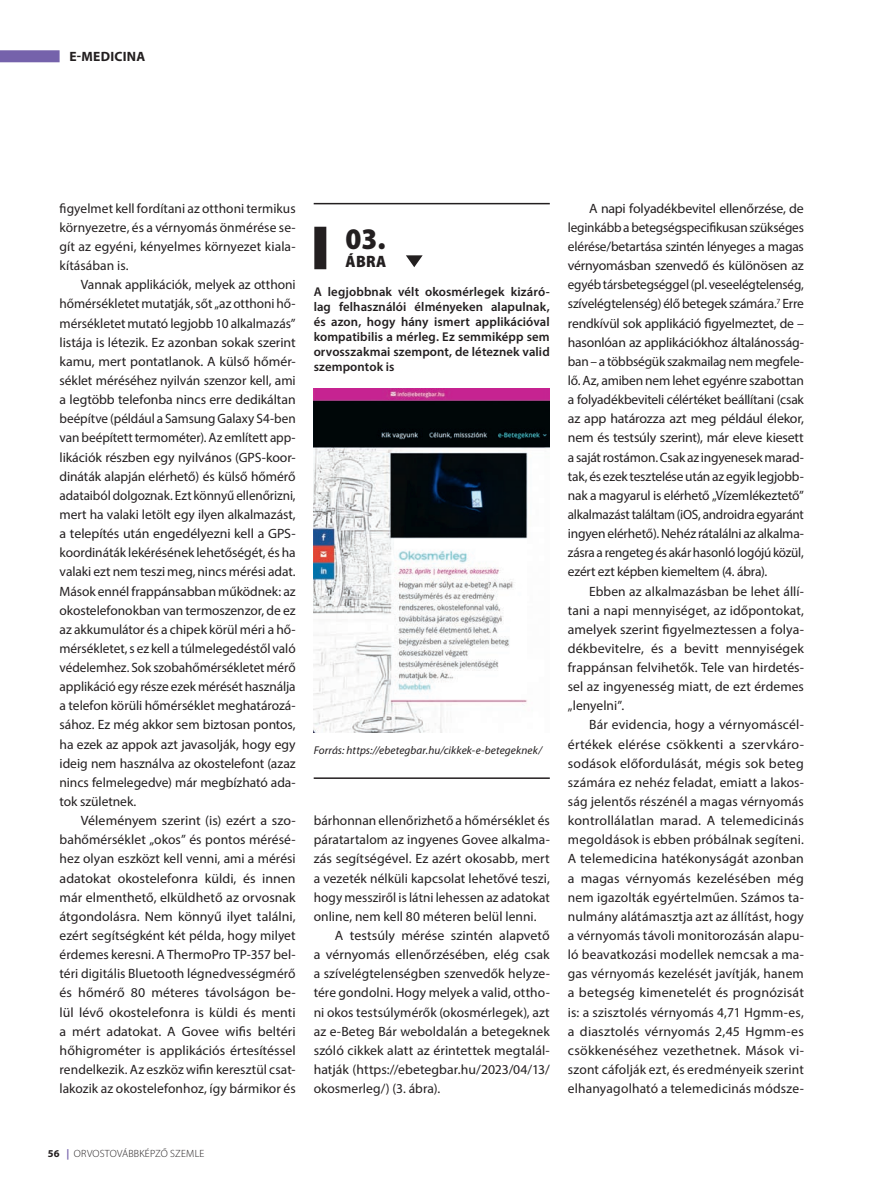
<style>
.page{position:relative;width:889px;height:1191px;background:#fff}
.page>*{position:absolute;margin:0;border:0;box-sizing:border-box;transform-origin:0 0}
.t1{font:900 semi-condensed 30px "Myriad Pro";color:#231f20}
.t2{font:900 semi-condensed 16.5px "Myriad Pro";color:#231f20}
.kenyér{font:13.5px/19.2px "Myriad Pro";color:#231f20;text-align:justify}
.t3{font:700 13.5px "Myriad Pro";letter-spacing:.02em;color:#231f20}
.képaláírás{font:600 12.75px/15px "Myriad Pro";letter-spacing:.01em;color:#231f20;text-align:justify}
.táblázat_szöveg{font:italic 11.25px "Myriad Pro";letter-spacing:.01em;color:#231f20}
.t4{font:300 10.5px "Myriad Pro";letter-spacing:.02em;color:#231f20}
.s1{font-weight:700}
.s2{font-weight:700;color:#7562ab}
</style>
<div class="page">
<div style="left:0;top:50px;width:60px;height:12px;background:#7562ab"></div>
<div style="left:314px;top:227px;width:12px;height:42px;background:#231f20"></div>
<svg style="left:406px;top:255px;width:16px;height:12px"></svg>
<hr style="left:314px;top:777px;width:236px;height:2px;background:#231f20">
<hr style="left:314px;top:203px;width:236px;height:1px;background:#231f20">
<img style="left:314px;top:388px;width:236px;height:344px">
<p class="t3" style="left:69px;top:48px;width:77px">E-MEDICINA</p>
<p class="kenyér" style="left:60px;top:198px;width:238px">figyelmet kell fordítani az otthoni termikus környezetre, és a vérnyomás önmérése se&shy;gít az egyéni, kényelmes környezet kiala&shy;kításában is.</p>
<p class="kenyér" style="left:60px;top:275px;width:238px;text-indent:21px">Vannak applikációk, melyek az otthoni hőmérsékletet mutatják, sőt „az otthoni hő&shy;mérsékletet mutató legjobb 10 alkalmazás” listája is létezik. Ez azonban sokak szerint kamu, mert pontatlanok. A külső hőmér&shy;séklet méréséhez nyilván szenzor kell, ami a legtöbb telefonba nincs erre dedikáltan beépítve (például a Samsung Galaxy S4-ben van beépített termométer). Az említett app&shy;likációk részben egy nyilvános (GPS-koor&shy;dináták alapján elérhető) és külső hőmérő adataiból dolgoznak. Ezt könnyű ellenőrizni, mert ha valaki letölt egy ilyen alkalmazást, a telepítés után engedélyezni kell a GPS&shy;koordináták lekérésének lehetőségét, és ha valaki ezt nem teszi meg, nincs mérési adat.<br>Mások ennél frappánsabban működnek: az okostelefonokban van termoszenzor, de ez az akkumulátor és a chipek körül méri a hő&shy;mérsékletet, s ez kell a túlmelegedéstől való védelemhez. Sok szobahőmérsékletet mérő applikáció egy része ezek mérését használja a telefon körüli hőmérséklet meghatározá&shy;sához. Ez még akkor sem biztosan pontos, ha ezek az appok azt javasolják, hogy egy ideig nem használva az okostelefont (azaz nincs felmelegedve) már megbízható ada&shy;tok születnek.</p>
<p class="kenyér" style="left:60px;top:811px;width:238px;text-indent:21px">Véleményem szerint (is) ezért a szo&shy;bahőmérséklet „okos” és pontos mérésé&shy;hez olyan eszközt kell venni, ami a mérési adatokat okostelefonra küldi, és innen már elmenthető, elküldhető az orvosnak átgondolásra. Nem könnyű ilyet találni, ezért segítségként két példa, hogy milyet érdemes keresni. A ThermoPro TP-357 bel&shy;téri digitális Bluetooth légnedvességmérő és hőmérő 80 méteres távolságon be&shy;lül lévő okostelefonra is küldi és menti a mért adatokat. A Govee wifis beltéri hőhigrométer is applikációs értesítéssel rendelkezik. Az eszköz wifin keresztül csat&shy;lakozik az okostelefonhoz, így bármikor és</p>
<p class="kenyér" style="left:314px;top:811px;width:238px">bárhonnan ellenőrizhető a hőmérséklet és páratartalom az ingyenes Govee alkalma&shy;zás segítségével. Ez azért okosabb, mert a vezeték nélküli kapcsolat lehetővé teszi, hogy messziről is látni lehessen az adatokat online, nem kell 80 méteren belül lenni.</p>
<p class="t1" style="left:345px;top:222px;width:42px">03.</p>
<p class="t2" style="left:346px;top:252px;width:42px">ÁBRA</p>
<p class="képaláírás" style="left:314px;top:284px;width:238px">A legjobbnak vélt okosmérlegek kizáró&shy;lag felhasználói élményeken alapulnak, és azon, hogy hány ismert applikációval kompatibilis a mérleg. Ez semmiképp sem orvosszakmai szempont, de léteznek valid szempontok is</p>
<p class="táblázat_szöveg" style="left:314px;top:743px;width:230px">Forrás: https://ebetegbar.hu/cikkek-e-betegeknek/</p>
<p class="kenyér" style="left:314px;top:925px;width:238px;text-indent:21px">A testsúly mérése szintén alapvető a vérnyomás ellenőrzésében, elég csak a szívelégtelenségben szenvedők helyze&shy;tére gondolni. Hogy melyek a valid, ottho&shy;ni okos testsúlymérők (okosmérlegek), azt az e-Beteg Bár weboldalán a betegeknek szóló cikkek alatt az érintettek megtalál&shy;hatják (https://ebetegbar.hu/2023/04/13/ okosmerleg/) (3. ábra).</p>
<p class="kenyér" style="left:568px;top:198px;width:238px;text-indent:21px">A napi folyadékbevitel ellenőrzése, de leginkább a betegségspecifikusan szükséges elérése/betartása szintén lényeges a magas vérnyomásban szenvedő és különösen az egyéb társbetegséggel (pl. veseelégtelenség, szívelégtelenség) élő betegek számára.<sup>7</sup> Erre rendkívül sok applikáció figyelmeztet, de – hasonlóan az applikációkhoz általánosság&shy;ban – a többségük szakmailag nem megfele&shy;lő. Az, amiben nem lehet egyénre szabottan a folyadékbeviteli célértéket beállítani (csak az app határozza azt meg például élekor, nem és testsúly szerint), már eleve kiesett a saját rostámon. Csak az ingyenesek marad&shy;tak, és ezek tesztelése után az egyik legjobb&shy;nak a magyarul is elérhető „Vízemlékeztető” alkalmazást találtam (iOS, androidra egyaránt ingyen elérhető). Nehéz rátalálni az alkalma&shy;zásra a rengeteg és akár hasonló logójú közül, ezért ezt képben kiemeltem (4. ábra).</p>
<p class="kenyér" style="left:568px;top:581px;width:238px;text-indent:21px">Ebben az alkalmazásban be lehet állí&shy;tani a napi mennyiséget, az időpontokat, amelyek szerint figyelmeztessen a folya&shy;dékbevitelre, és a bevitt mennyiségek frappánsan felvihetők. Tele van hirdetés&shy;sel az ingyenesség miatt, de ezt érdemes „lenyelni”.</p>
<p class="kenyér" style="left:568px;top:715px;width:238px;text-indent:21px">Bár evidencia, hogy a vérnyomáscél&shy;értékek elérése csökkenti a szervkáro&shy;sodások előfordulását, mégis sok beteg számára ez nehéz feladat, emiatt a lakos&shy;ság jelentős részénél a magas vérnyomás kontrollálatlan marad. A telemedicinás megoldások is ebben próbálnak segíteni.<br>A telemedicina hatékonyságát azonban a magas vérnyomás kezelésében még nem igazolták egyértelműen. Számos ta&shy;nulmány alátámasztja azt az állítást, hogy a vérnyomás távoli monitorozásán alapu&shy;ló beavatkozási modellek nemcsak a ma&shy;gas vérnyomás kezelését javítják, hanem a betegség kimenetelét és prognózisát is: a szisztolés vérnyomás 4,71 Hgmm-es, a diasztolés vérnyomás 2,45 Hgmm-es csökkenéséhez vezethetnek. Mások vi&shy;szont cáfolják ezt, és eredményeik szerint elhanyagolható a telemedicinás módsze-</p>
<p class="t4" style="left:48px;top:1148px;width:158px"><span class="s1">56</span> <span class="s2">|</span> ORVOSTOVÁBBKÉPZŐ SZEMLE</p>
</div>
